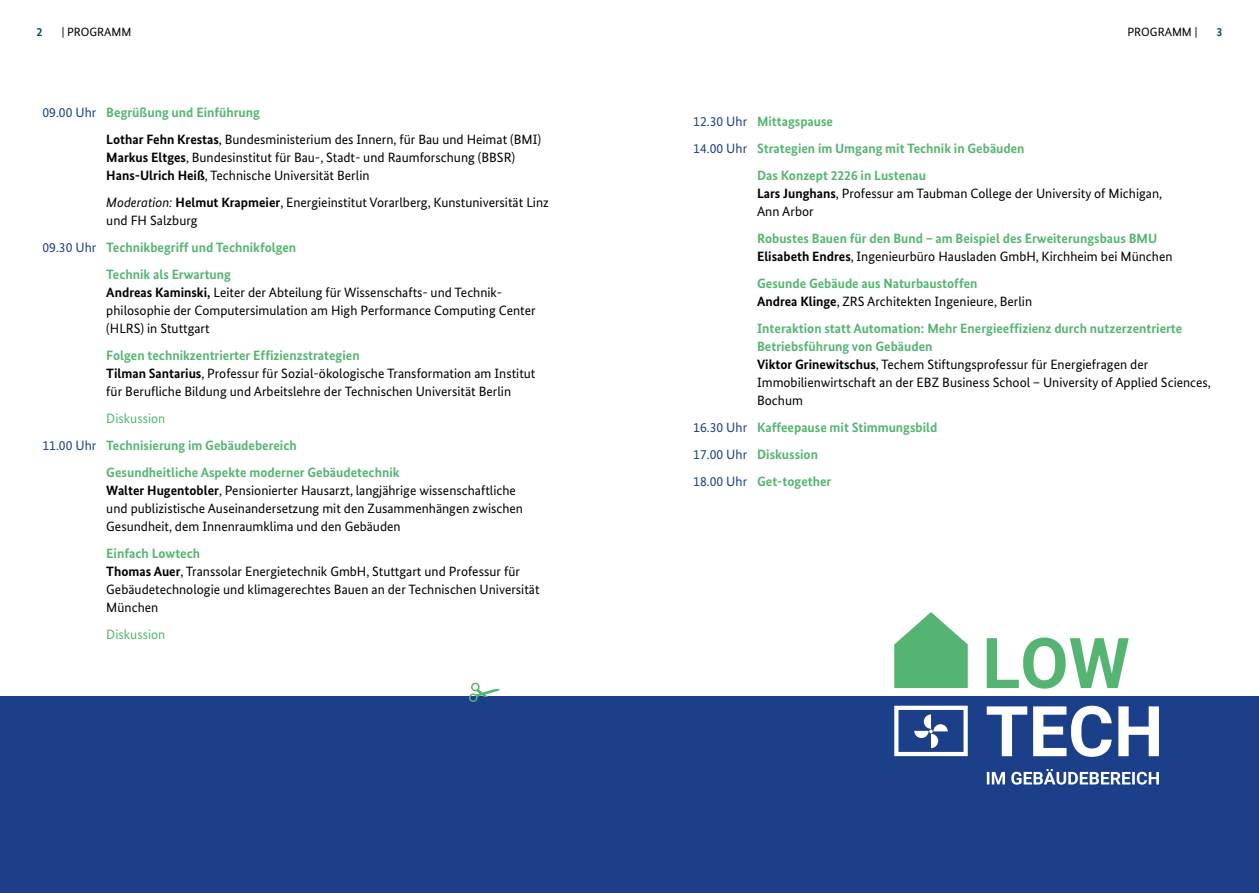
<style>
.page{position:relative;width:1259px;height:893px;background:#fff}
.page>*{position:absolute;margin:0;border:0;box-sizing:border-box;transform-origin:0 0}
.t1{font:13.5px/18px "Bundes Sans";color:#000}
.t2{font:700 13.5px/27px "Bundes Sans";color:#56b472}
.t3{font:13.5px "Bundes Sans";color:#56b472}
.t4{font:12px "Bundes Sans";color:#000}
.t5{font:700 12px "Bundes Sans";color:#1c3f8a}
.s1{color:#1c3f8a}
.s2{font-weight:700;color:#56b472}
.s3{font-weight:700}
.s4{font-style:italic}
.s5{font-weight:400;color:#1c3f8a}
.s6{color:#000}
.s7{font-weight:400;color:#000}
</style>
<div class="page">
<div style="left:0;top:697px;width:1259px;height:196px;background:#1c3f8a"></div>
<svg style="left:894px;top:612px;width:73px;height:76px"></svg>
<svg style="left:894px;top:706px;width:73px;height:50px"></svg>
<svg style="left:986px;top:637px;width:142px;height:52px"></svg>
<svg style="left:986px;top:706px;width:173px;height:51px"></svg>
<svg style="left:987px;top:769px;width:172px;height:16px"></svg>
<svg style="left:468px;top:682px;width:33px;height:20px"></svg>
<p class="t5" style="left:37px;top:25px;width:7px">2</p>
<p class="t4" style="left:62px;top:25px;width:71px">| PROGRAMM</p>
<p class="t4" style="left:1127px;top:25px;width:71px">PROGRAMM |</p>
<p class="t5" style="left:1216px;top:25px;width:7px">3</p>
<p class="t1" style="left:106px;top:99px;width:436px;line-height:27px;text-indent:-64px"><span class="s1">09.00 Uhr</span> <span class="s2">Begrüßung und Einführung<br></span><span class="s3">Lothar Fehn Krestas</span>, Bundesministerium des Innern, für Bau und Heimat (BMI)</p>
<p class="t1" style="left:106px;top:148px;width:410px"><span class="s3">Markus Eltges</span>, Bundesinstitut für Bau-, Stadt- und Raumforschung (BBSR)<br><span class="s3">Hans-Ulrich Heiß</span>, Technische Universität Berlin</p>
<p class="t1" style="left:106px;top:193px;width:444px"><span class="s4">Moderation:</span> <span class="s3">Helmut Krapmeier</span>, Energieinstitut Vorarlberg, Kunstuniversität Linz und FH Salzburg</p>
<p class="t2" style="left:43px;top:234px;width:255px;text-align:center"><span class="s5">09.30 Uhr</span> Technikbegriff und Technikfolgen<br>Technik als Erwartung</p>
<p class="t1" style="left:106px;top:283px;width:431px"><span class="s3">Andreas Kaminski,</span> Leiter der Abteilung für Wissenschafts- und Technik&shy;philosophie der Computersimulation am High Performance Computing Center (HLRS) in Stuttgart</p>
<p class="t1" style="left:106px;top:346px;width:430px"><span class="s2">Folgen technikzentrierter Effizienzstrategien<br></span><span class="s3">Tilman Santarius</span>, Professur für Sozial-ökologische Transformation am Institut für Berufliche Bildung und Arbeitslehre der Technischen Universität Berlin</p>
<p class="t3" style="left:106px;top:410px;width:60px">Diskussion</p>
<p class="t2" style="left:43px;top:432px;width:256px"><span class="s5">11.00 Uhr</span> Technisierung im Gebäudebereich</p>
<p class="t2" style="left:106px;top:459px;width:295px">Gesundheitliche Aspekte moderner Gebäudetechnik</p>
<p class="t1" style="left:106px;top:481px;width:418px"><span class="s3">Walter Hugentobler</span>, Pensionierter Hausarzt, langjährige wissenschaftliche und publizistische Auseinandersetzung mit den Zusammenhängen zwischen<br>Gesundheit, dem Innenraumklima und den Gebäuden</p>
<p class="t1" style="left:106px;top:544px;width:435px"><span class="s2">Einfach Lowtech<br></span><span class="s3">Thomas Auer</span>, Transsolar Energietechnik GmbH, Stuttgart und Professur für Gebäudetechnologie und klimagerechtes Bauen an der Technischen Universität München</p>
<p class="t3" style="left:106px;top:626px;width:60px">Diskussion</p>
<p class="t2" style="left:693px;top:108px;width:141px"><span class="s5">12.30 Uhr</span> Mittagspause</p>
<p class="t2" style="left:693px;top:135px;width:333px"><span class="s5">14.00 Uhr</span> Strategien im Umgang mit Technik in Gebäuden</p>
<p class="t2" style="left:757px;top:162px;width:170px">Das Konzept 2226 in Lustenau</p>
<p class="t1" style="left:757px;top:184px;width:406px"><span class="s3">Lars Junghans</span>, Professur am Taubman College der University of Michigan,<br>Ann Arbor</p>
<p class="t2" style="left:757px;top:229px;width:417px;line-height:18px">Robustes Bauen für den Bund – am Beispiel des Erweiterungsbaus BMU<br><span class="s6">Elisabeth Endres</span><span class="s7">, Ingenieurbüro Hausladen GmbH, Kirchheim bei München</span></p>
<p class="t2" style="left:757px;top:274px;width:276px;line-height:18px">Gesunde Gebäude aus Naturbaustoffen<br><span class="s6">Andrea Klinge</span><span class="s7">, ZRS Architekten Ingenieure, Berlin</span></p>
<p class="t1" style="left:757px;top:319px;width:455px"><span class="s2">Interaktion statt Automation: Mehr Energieeffizienz durch nutzerzentrierte Betriebsführung von Gebäuden<br></span><span class="s3">Viktor Grinewitschus</span>, Techem Stiftungsprofessur für Energiefragen der Immobilienwirtschaft an der EBZ Business School – University of Applied Sciences, Bochum</p>
<p class="t2" style="left:693px;top:414px;width:246px"><span class="s5">16.30 Uhr</span> Kaffeepause mit Stimmungsbild<br><span class="s5">17.00 Uhr</span> Diskussion<br><span class="s5">18.00 Uhr</span> Get-together</p>
</div>
